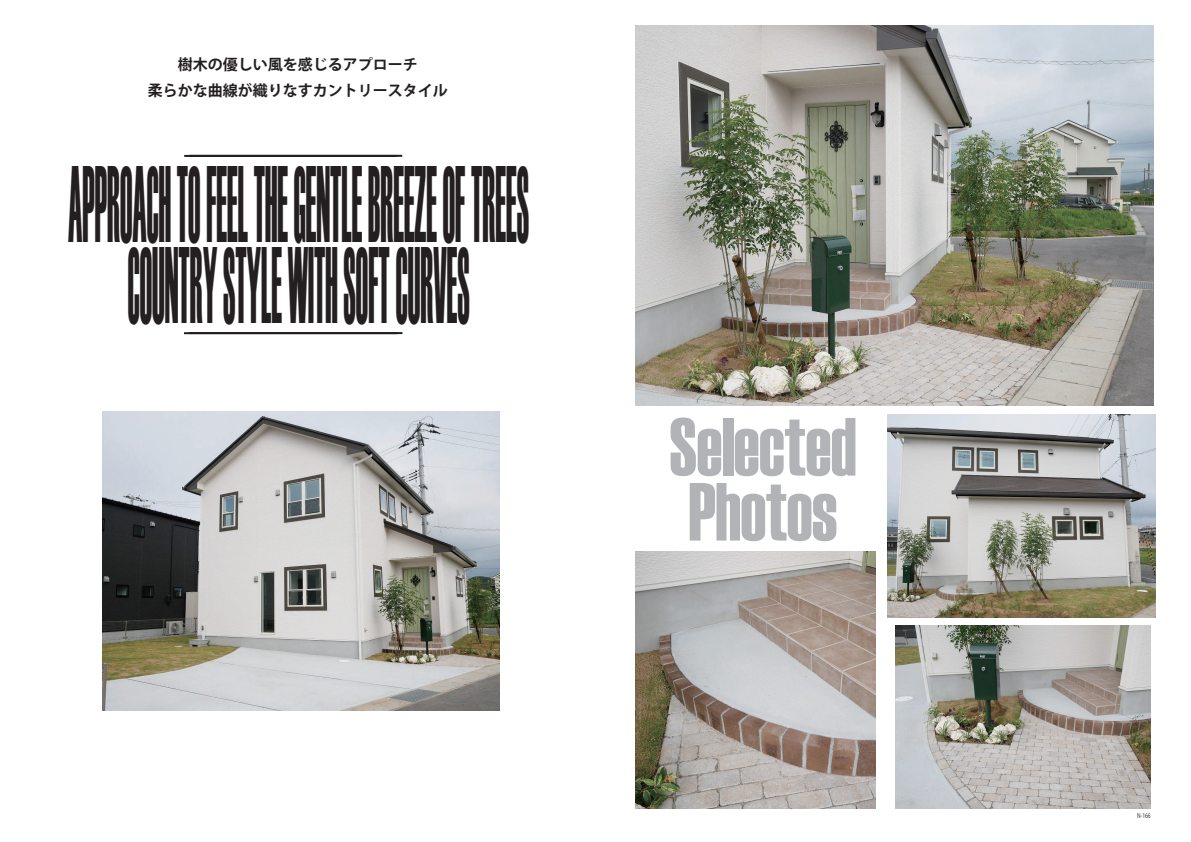
<style>
.page{position:relative;width:1191px;height:842px;background:#fff}
.page>*{position:absolute;margin:0;border:0;box-sizing:border-box;transform-origin:0 0}
.t1{font:108px/80.8px "Haettenschweiler";color:#231f20;text-align:center;scale:.3 1}
.t2{font:82.2px/65px "Haettenschweiler";letter-spacing:-.005em;color:#b2b3b7;scale:.88 1}
.t3{font:15px/26.2px "Koz Go Pr 6 N Bold 90 msp RKSJ H";color:#231f20;text-align:center}
.t4{font:6.3px "Koz Go Pr 6 N Regular 90 msp RKSJ H";color:#231f20;scale:.79 1}
</style>
<div class="page">
<hr style="left:184px;top:155px;width:213px;height:2px;background:#231f20">
<hr style="left:184px;top:332px;width:213px;height:2px;background:#231f20">
<hr style="left:189px;top:155px;width:213px;height:2px;background:#231f20">
<hr style="left:189px;top:332px;width:213px;height:2px;background:#231f20">
<img style="left:102px;top:411px;width:397px;height:300px">
<img style="left:895px;top:626px;width:255px;height:182px">
<img style="left:635px;top:26px;width:518px;height:379px">
<img style="left:635px;top:551px;width:240px;height:257px">
<img style="left:887px;top:415px;width:268px;height:202px">
<p class="t3" style="left:148px;top:53px;width:302px">樹木の優しい風を感じるアプローチ<br>柔らかな曲線が織りなすカントリースタイル</p>
<p class="t1" style="left:68px;top:160px;width:1538px">APPROACH TO FEEL THE GENTLE BREEZE OF TREES<br>COUNTRY STYLE WITH SOFT CURVES</p>
<p class="t2" style="left:669px;top:412px;width:214px">Selected<br>Photos</p>
<p class="t4" style="left:1137px;top:813px;width:19px">N-166</p>
</div>
